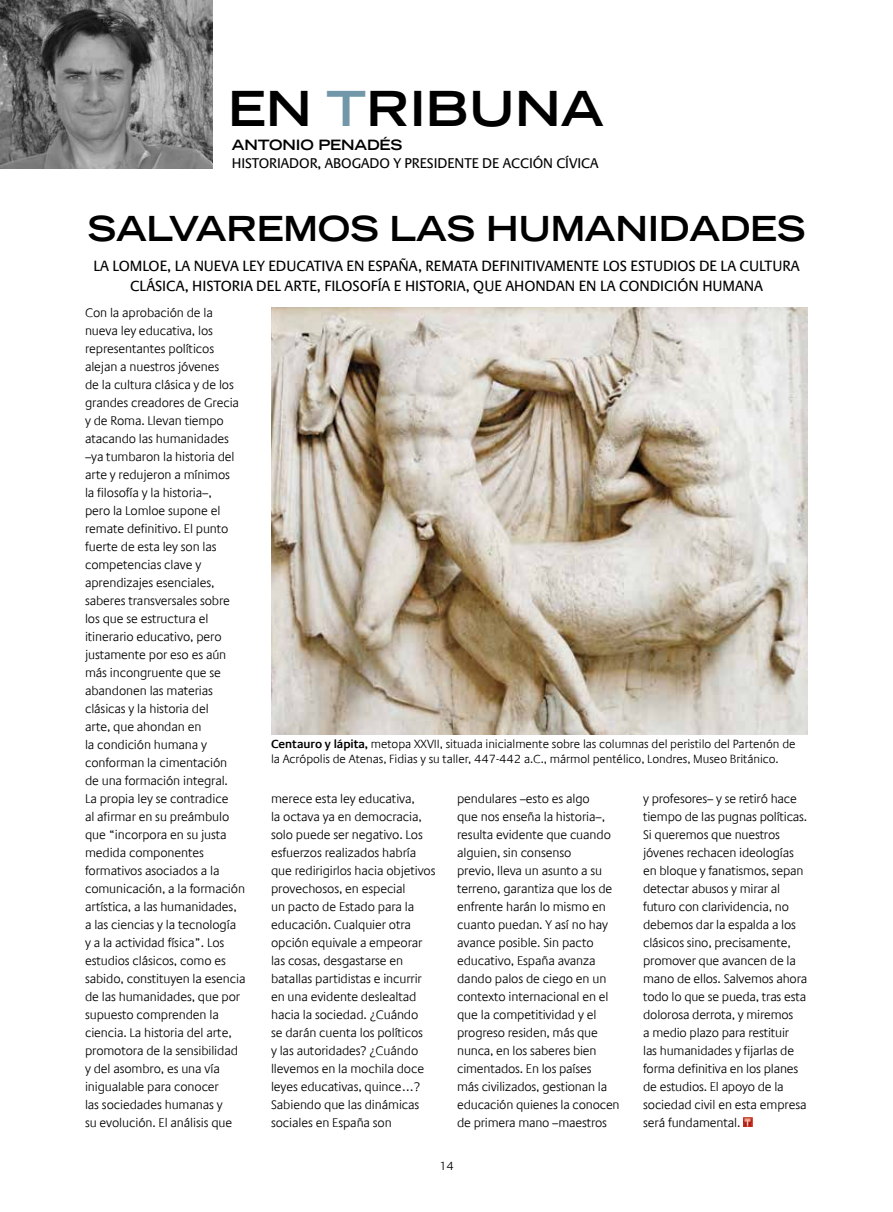
<style>
.page{position:relative;width:893px;height:1212px;background:#fff}
.page>*{position:absolute;margin:0;border:0;box-sizing:border-box;transform-origin:0 0}
.t1{font:700 expanded 48.3px "Trade Gothic LT Std";color:#000}
.t2{font:700 expanded 34.5px "Trade Gothic LT Std";letter-spacing:-.005em;color:#000}
.t3{font:15px/19.5px "Praxis Com";letter-spacing:-.005em;color:#000;text-align:center}
.t4{font:14.25px "Praxis Com";letter-spacing:-.005em;color:#000}
.t5{font:700 expanded 14.25px "Trade Gothic LT Std";letter-spacing:-.005em;color:#000}
.t6{font:300 12.75px/18px "Praxis Com";letter-spacing:-.01em;color:#000}
.t7{font:300 12px/15px "Praxis Com";letter-spacing:-.005em;color:#000}
.s1{color:#7297a9}
.s2{font-weight:600}
</style>
<div class="page">
<img style="left:271px;top:307px;width:537px;height:428px">
<svg style="left:743px;top:1118px;width:9px;height:9px"></svg>
<img style="left:0;top:0;width:213px;height:168px">
<h1 class="t1" style="left:228px;top:77px;width:286px">EN <span class="s1">T</span>RIBUNA</h1>
<p class="t5" style="left:232px;top:135px;width:171px">ANTONIO PENADÉS</p>
<p class="t4" style="left:232px;top:154px;width:368px">HISTORIADOR, ABOGADO Y PRESIDENTE DE ACCIÓN CÍVICA</p>
<h2 class="t2" style="left:88px;top:206px;width:717px">SALVAREMOS LAS HUMANIDADES</h2>
<p class="t3" style="left:93px;top:256px;width:708px">LA LOMLOE, LA NUEVA LEY EDUCATIVA EN ESPAÑA, REMATA DEFINITIVAMENTE LOS ESTUDIOS DE LA CULTURA<br>CLÁSICA, HISTORIA DEL ARTE, FILOSOFÍA E HISTORIA, QUE AHONDAN EN LA CONDICIÓN HUMANA</p>
<p class="t6" style="left:85px;top:304px;width:162px">Con la aprobación de la nueva ley educativa, los representantes políticos alejan a nuestros jóvenes<br>de la cultura clásica y de los grandes creadores de Grecia y de Roma. Llevan tiempo atacando las humanidades –ya tumbaron la historia del arte y redujeron a mínimos<br>la filosofía y la historia–,<br>pero la Lomloe supone el remate definitivo. El punto fuerte de esta ley son las competencias clave y aprendizajes esenciales, saberes transversales sobre los que se estructura el itinerario educativo, pero justamente por eso es aún más incongruente que se abandonen las materias clásicas y la historia del<br>arte, que ahondan en<br>la condición humana y conforman la cimentación<br>de una formación integral.<br>La propia ley se contradice<br>al afirmar en su preámbulo que “incorpora en su justa medida componentes formativos asociados a la comunicación, a la formación artística, a las humanidades, a las ciencias y la tecnología<br>y a la actividad física”. Los estudios clásicos, como es sabido, constituyen la esencia de las humanidades, que por supuesto comprenden la ciencia. La historia del arte, promotora de la sensibilidad y del asombro, es una vía inigualable para conocer<br>las sociedades humanas y<br>su evolución. El análisis que</p>
<p class="t7" style="left:271px;top:737px;width:526px"><span class="s2">Centauro y lápita,</span> metopa XXVII, situada inicialmente sobre las columnas del peristilo del Partenón de la Acrópolis de Atenas, Fidias y su taller, 447-442 a.C., mármol pentélico, Londres, Museo Británico.</p>
<p class="t6" style="left:271px;top:790px;width:166px">merece esta ley educativa,<br>la octava ya en democracia, solo puede ser negativo. Los esfuerzos realizados habría que redirigirlos hacia objetivos provechosos, en especial<br>un pacto de Estado para la educación. Cualquier otra opción equivale a empeorar las cosas, desgastarse en batallas partidistas e incurrir en una evidente deslealtad hacia la sociedad. ¿Cuándo<br>se darán cuenta los políticos<br>y las autoridades? ¿Cuándo llevemos en la mochila doce leyes educativas, quince…?<br>Sabiendo que las dinámicas sociales en España son</p>
<p class="t6" style="left:457px;top:790px;width:164px">pendulares –esto es algo<br>que nos enseña la historia–, resulta evidente que cuando alguien, sin consenso<br>previo, lleva un asunto a su terreno, garantiza que los de enfrente harán lo mismo en cuanto puedan. Y así no hay avance posible. Sin pacto educativo, España avanza dando palos de ciego en un contexto internacional en el que la competitividad y el progreso residen, más que nunca, en los saberes bien cimentados. En los países<br>más civilizados, gestionan la educación quienes la conocen de primera mano –maestros</p>
<p class="t6" style="left:643px;top:790px;width:166px">y profesores– y se retiró hace tiempo de las pugnas políticas.<br>Si queremos que nuestros jóvenes rechacen ideologías en bloque y fanatismos, sepan detectar abusos y mirar al futuro con clarividencia, no debemos dar la espalda a los clásicos sino, precisamente, promover que avancen de la mano de ellos. Salvemos ahora todo lo que se pueda, tras esta dolorosa derrota, y miremos<br>a medio plazo para restituir<br>las humanidades y fijarlas de forma definitiva en los planes de estudios. El apoyo de la sociedad civil en esta empresa será fundamental.</p>
<p class="t7" style="left:439px;top:1158px;width:16px">14</p>
</div>
